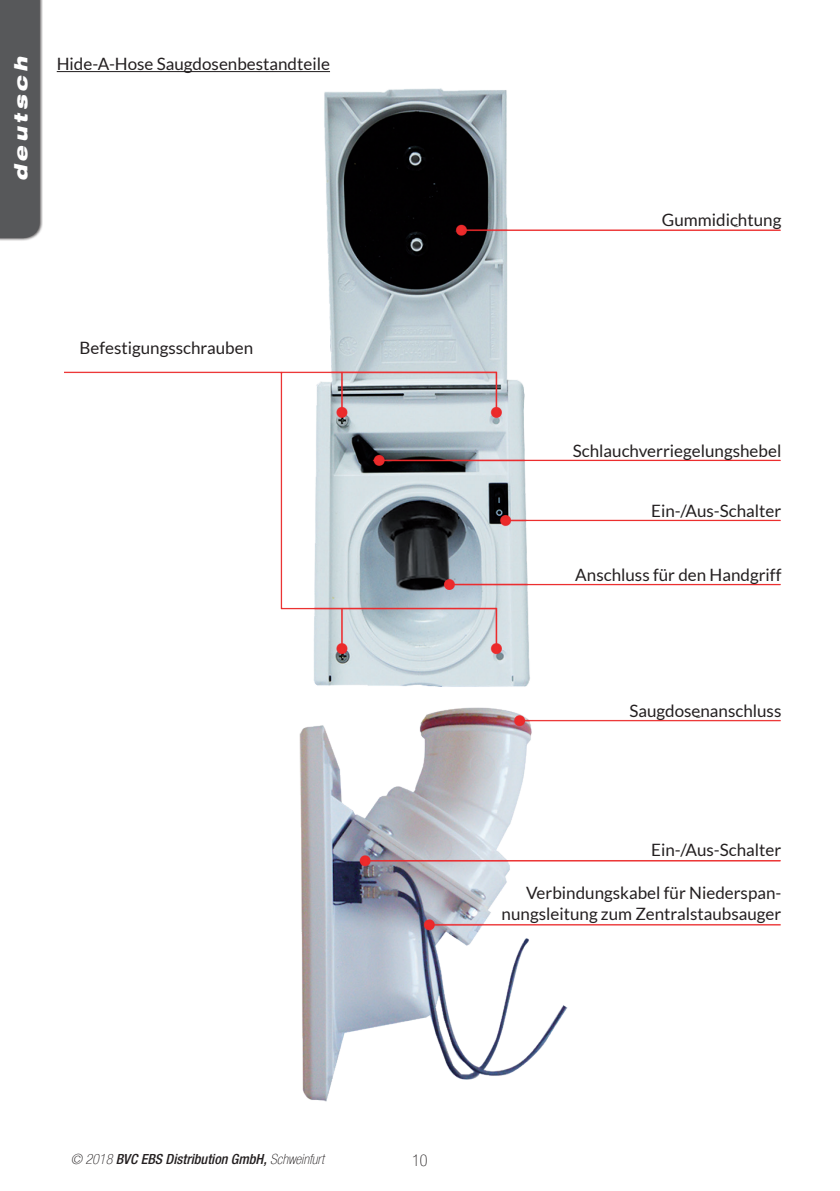
<style>
.page{position:relative;width:840px;height:1191px;background:#fff}
.page>*{position:absolute;margin:0;border:0;box-sizing:border-box;transform-origin:0 0}
.t1{font:italic 900 expanded 18px "Helvetica Neue";color:#fff}
.t2{font:17px/20.4px "Lato";color:#231f20;text-align:right}
.t3{font:100 condensed 16px "Helvetica Neue";color:#231f20}
.t4{font:italic 500 condensed 14px "Helvetica Neue";color:#231f20}
.s1{font-weight:100}
</style>
<div class="page">
<div style="left:0;top:0;width:43px;height:242px;background:#231f20;opacity:.75"></div>
<div style="left:0;top:0;width:40px;height:238px;background:#57585a"></div>
<img style="left:64px;top:72px;width:717px;height:1030px">
<hr style="left:57px;top:71px;width:273px;height:1px;background:#231f20">
<p class="t1" style="left:9px;top:181px;width:126px;rotate:-90deg">deutsch</p>
<p class="t2" style="left:57px;top:54px;width:274px">Hide-A-Hose Saugdosenbestandteile</p>
<p class="t2" style="left:79px;top:337px;width:175px">Befestigungsschrauben</p>
<p class="t2" style="left:661px;top:210px;width:121px">Gummidichtung</p>
<p class="t2" style="left:572px;top:441px;width:210px">Schlauchverriegelungshebel</p>
<p class="t2" style="left:650px;top:500px;width:132px">Ein-/Aus-Schalter</p>
<p class="t2" style="left:575px;top:564px;width:207px">Anschluss für den Handgriff</p>
<p class="t2" style="left:629px;top:700px;width:153px">Saugdosenanschluss</p>
<p class="t2" style="left:650px;top:839px;width:132px">Ein-/Aus-Schalter</p>
<p class="t2" style="left:501px;top:883px;width:281px">Verbindungskabel für Niederspan&shy;nungsleitung zum Zentralstaubsauger</p>
<p class="t4" style="left:71px;top:1150px;width:254px"><span class="s1">© 2018</span> BVC EBS Distribution GmbH, <span class="s1">Schweinfurt</span></p>
<p class="t3" style="left:412px;top:1151px;width:17px">10</p>
</div>
